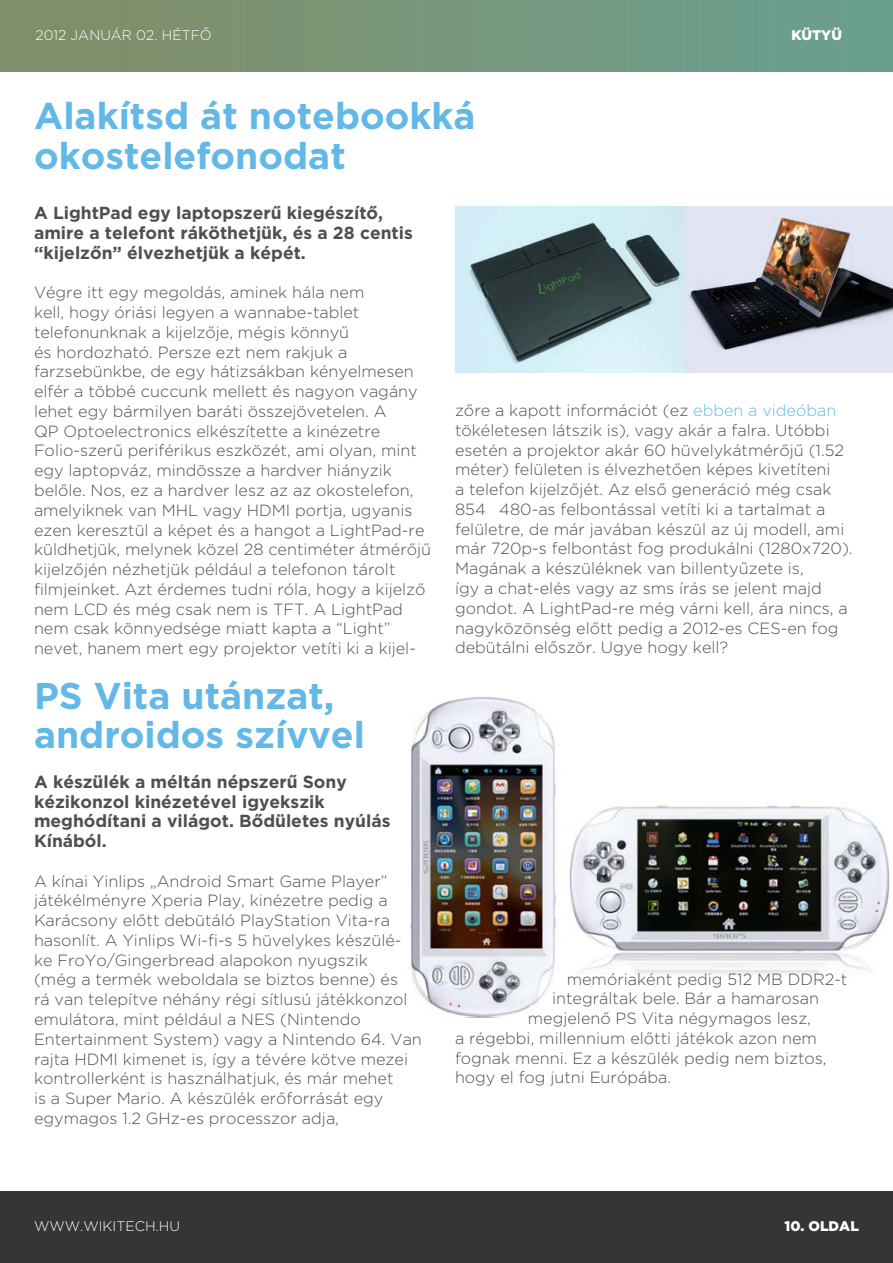
<style>
.page{position:relative;width:893px;height:1263px;background:#fff}
.page>*{position:absolute;margin:0;border:0;box-sizing:border-box;transform-origin:0 0}
.text_cim{font:700 37.2px/39.5px "Gotham";color:#63b8e7}
.text{font:700 17.4px/19.8px "Gotham";color:#524e4e}
.text-2{font:300 16.2px/19.8px "Gotham";color:#524e4e}
.text_datum{font:300 13.95px "Gotham";color:#fff}
.text_www{font:300 13.95px "Gotham";color:#fff}
.text_oldalszam{font:900 13.95px "Gotham";color:#fff}
.text_tartalom{font:900 13.95px "Gotham";color:#fff}
.s1{color:#63b8e7}
</style>
<div class="page">
<img style="left:455px;top:206px;width:438px;height:166px">
<img style="left:410px;top:697px;width:480px;height:321px">
<div style="left:0;top:0;width:893px;height:71px;background:linear-gradient(to right,#828d66,#6aa091)"></div>
<div style="left:0;top:1192px;width:893px;height:71px;background:#353534"></div>
<p class="text_datum" style="left:35px;top:27px;width:178px">2012 JANUÁR 02. HÉTFŐ</p>
<p class="text_tartalom" style="left:791px;top:27px;width:52px">KÜTYÜ</p>
<p class="text_cim" style="left:34px;top:95px;width:443px">Alakítsd át notebookká okostelefonodat</p>
<p class="text" style="left:34px;top:203px;width:380px">A LightPad egy laptopszerű kiegészítő, amire a telefont ráköthetjük, és a 28 centis “kijelzőn” élvezhetjük a képét.</p>
<p class="text-2" style="left:34px;top:282px;width:399px">Végre itt egy megoldás, aminek hála nem<br>kell, hogy óriási legyen a wannabe-tablet telefonunknak a kijelzője, mégis könnyű<br>és hordozható. Persze ezt nem rakjuk a farzsebünkbe, de egy hátizsákban kényelmesen elfér a többé cuccunk mellett és nagyon vagány lehet egy bármilyen baráti összejövetelen. A<br>QP Optoelectronics elkészítette a kinézetre Folio-szerű periférikus eszközét, ami olyan, mint egy laptopváz, mindössze a hardver hiányzik belőle. Nos, ez a hardver lesz az az okostelefon, amelyiknek van MHL vagy HDMI portja, ugyanis ezen keresztül a képet és a hangot a LightPad-re küldhetjük, melynek közel 28 centiméter átmérőjű kijelzőjén nézhetjük például a telefonon tárolt filmjeinket. Azt érdemes tudni róla, hogy a kijelző nem LCD és még csak nem is TFT. A LightPad nem csak könnyedsége miatt kapta a “Light” nevet, hanem mert egy projektor vetíti ki a kijel-</p>
<p class="text_cim" style="left:34px;top:675px;width:302px">PS Vita utánzat,</p>
<p class="text_cim" style="left:34px;top:714px;width:332px">androidos szívvel</p>
<p class="text" style="left:34px;top:771px;width:358px">A készülék a méltán népszerű Sony kézikonzol kinézetével igyekszik meghódítani a világot. Bődületes nyúlás<br>Kínából.</p>
<p class="text-2" style="left:34px;top:871px;width:389px">A kínai Yinlips „Android Smart Game Player” játékélményre Xperia Play, kinézetre pedig a Karácsony előtt debütáló PlayStation Vita-ra hasonlít. A Yinlips Wi-fi-s 5 hüvelykes készülé&shy;ke FroYo/Gingerbread alapokon nyugszik<br>(még a termék weboldala se biztos benne) és<br>rá van telepítve néhány régi sítlusú játékkonzol emulátora, mint például a NES (Nintendo Entertainment System) vagy a Nintendo 64. Van rajta HDMI kimenet is, így a tévére kötve mezei kontrollerként is használhatjuk, és már mehet<br>is a Super Mario. A készülék erőforrását egy egymagos 1.2 GHz-es processzor adja,</p>
<p class="text-2" style="left:455px;top:400px;width:399px">zőre a kapott információt (ez <span class="s1">ebben a videóban </span>tökéletesen látszik is), vagy akár a falra. Utóbbi esetén a projektor akár 60 hüvelykátmérőjű (1.52 méter) felületen is élvezhetően képes kivetíteni<br>a telefon kijelzőjét. Az első generáció még csak 854×480-as felbontással vetíti ki a tartalmat a felületre, de már javában készül az új modell, ami már 720p-s felbontást fog produkálni (1280x720).<br>Magának a készüléknek van billentyűzete is,<br>így a chat-elés vagy az sms írás se jelent majd gondot. A LightPad-re még várni kell, ára nincs, a nagyközönség előtt pedig a 2012-es CES-en fog debütálni először. Ugye hogy kell?</p>
<p class="text-2" style="left:567px;top:968px;width:282px">memóriaként pedig 512 MB DDR2-t</p>
<p class="text-2" style="left:552px;top:988px;width:268px">integráltak bele. Bár a hamarosan</p>
<p class="text-2" style="left:455px;top:1008px;width:373px;text-indent:73px">megjelenő PS Vita négymagos lesz,<br>a régebbi, millennium előtti játékok azon nem fognak menni. Ez a készülék pedig nem biztos, hogy el fog jutni Európába.</p>
<p class="text_www" style="left:34px;top:1218px;width:148px">WWW.WIKITECH.HU</p>
<p class="text_oldalszam" style="left:784px;top:1217px;width:76px">10. OLDAL</p>
</div>
